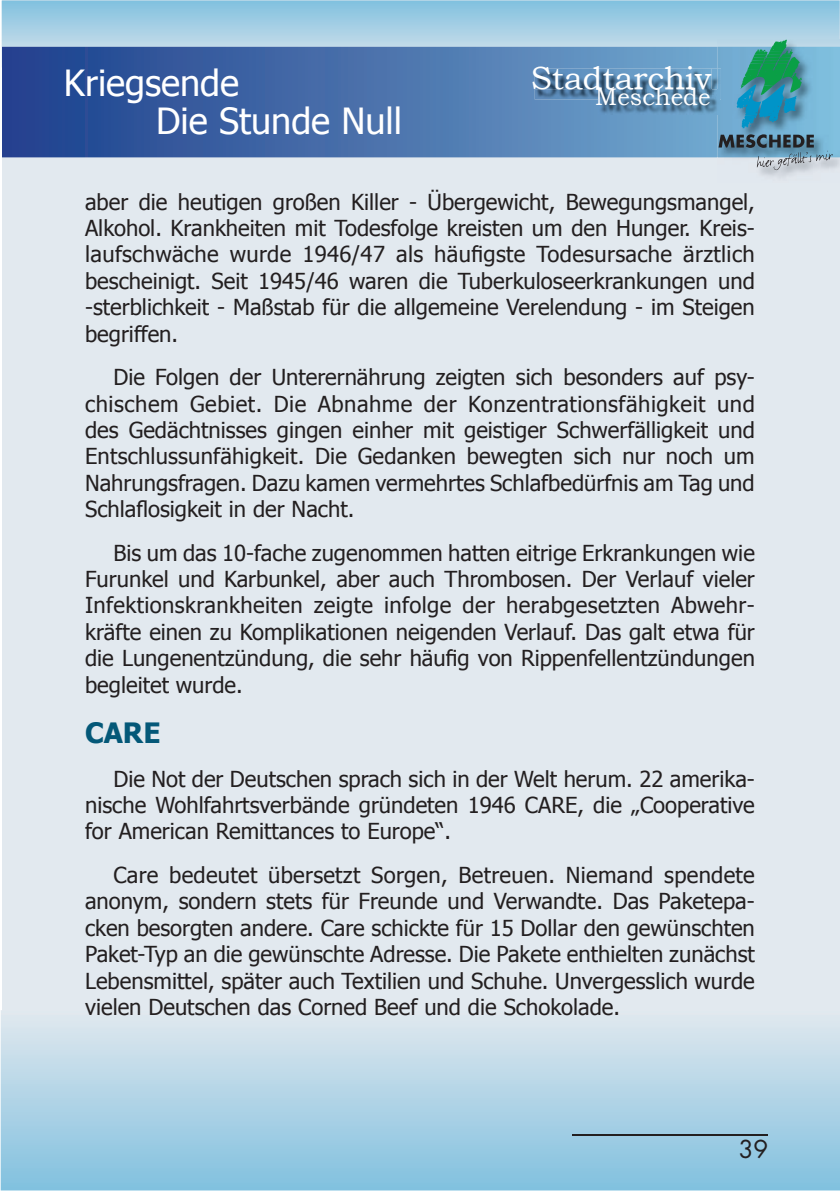
<style>
.page{position:relative;width:840px;height:1191px;background:#fff}
.page>*{position:absolute;margin:0;border:0;box-sizing:border-box;transform-origin:0 0}
.t1{font:36px "Tahoma";color:#fff}
.t2{font:32px "Bookman Old Style";color:#fff}
.t3{font:700 28px "Tahoma";color:#045878}
.t4{font:24px "Bookman Old Style";color:#fff}
.t5{font:24px "Futura";color:#231f20}
.t6{font:22px/26.4px "Tahoma";color:#231f20;text-align:justify}
</style>
<div class="page">
<div style="left:2px;top:0;width:837px;height:1189px;background:#e2e9ef"></div>
<svg style="left:2px;top:0;width:837px;height:47px;background:#a0cde3"></svg>
<svg style="left:1px;top:1010px;width:838px;height:180px"></svg>
<svg style="left:2px;top:47px;width:715px;height:110px;background:#456da9"></svg>
<img style="left:534px;top:68px;width:183px;height:31px">
<img style="left:534px;top:68px;width:177px;height:22px">
<img style="left:598px;top:90px;width:119px;height:25px">
<img style="left:598px;top:90px;width:113px;height:1px">
<hr style="left:572px;top:1134px;width:195px;height:1px;background:#231f20">
<img style="left:717px;top:39px;width:123px;height:143px">
<svg style="left:717px;top:90px;width:2px;height:25px"></svg>
<svg style="left:718px;top:134px;width:114px;height:36px"></svg>
<svg style="left:736px;top:40px;width:65px;height:88px;background:#3c9b9d"></svg>
<h1 class="t1" style="left:64px;top:58px;width:177px">Kriegsende</h1>
<h2 class="t2" style="left:530px;top:58px;width:182px">Stadtarchiv</h2>
<p class="t4" style="left:595px;top:81px;width:117px">Meschede</p>
<h1 class="t1" style="left:156px;top:97px;width:247px">Die Stunde Null</h1>
<p class="t6" style="left:85px;top:187px;width:671px">aber die heutigen großen Killer - Übergewicht, Bewegungsmangel, Alkohol. Krankheiten mit Todesfolge kreisten um den Hunger. Kreis&shy;laufschwäche wurde 1946/47 als häufigste Todesursache ärztlich bescheinigt. Seit 1945/46 waren die Tuberkuloseerkrankungen und -sterblichkeit - Maßstab für die allgemeine Verelendung - im Steigen begriffen.</p>
<p class="t6" style="left:85px;top:363px;width:671px;text-indent:28px">Die Folgen der Unterernährung zeigten sich besonders auf psy&shy;chischem Gebiet. Die Abnahme der Konzentrationsfähigkeit und des Gedächtnisses gingen einher mit geistiger Schwerfälligkeit und Entschlussunfähigkeit. Die Gedanken bewegten sich nur noch um Nahrungsfragen. Dazu kamen vermehrtes Schlafbedürfnis am Tag und Schlaflosigkeit in der Nacht.</p>
<p class="t6" style="left:85px;top:538px;width:671px;text-indent:28px">Bis um das 10-fache zugenommen hatten eitrige Erkrankungen wie Furunkel und Karbunkel, aber auch Thrombosen. Der Verlauf vieler Infektionskrankheiten zeigte infolge der herabgesetzten Abwehr&shy;kräfte einen zu Komplikationen neigenden Verlauf. Das galt etwa für die Lungenentzündung, die sehr häufig von Rippenfellentzündungen begleitet wurde.</p>
<p class="t3" style="left:85px;top:713px;width:77px">CARE</p>
<p class="t6" style="left:85px;top:764px;width:671px;text-indent:28px">Die Not der Deutschen sprach sich in der Welt herum. 22 amerika&shy;nische Wohlfahrtsverbände gründeten 1946 CARE, die „Cooperative for American Remittances to Europe“.</p>
<p class="t6" style="left:85px;top:860px;width:671px;text-indent:28px">Care bedeutet übersetzt Sorgen, Betreuen. Niemand spendete anonym, sondern stets für Freunde und Verwandte. Das Paketepa&shy;cken besorgten andere. Care schickte für 15 Dollar den gewünschten Paket-Typ an die gewünschte Adresse. Die Pakete enthielten zunächst Lebensmittel, später auch Textilien und Schuhe. Unvergesslich wurde vielen Deutschen das Corned Beef und die Schokolade.</p>
<p class="t5" style="left:738px;top:1132px;width:31px">39</p>
</div>
